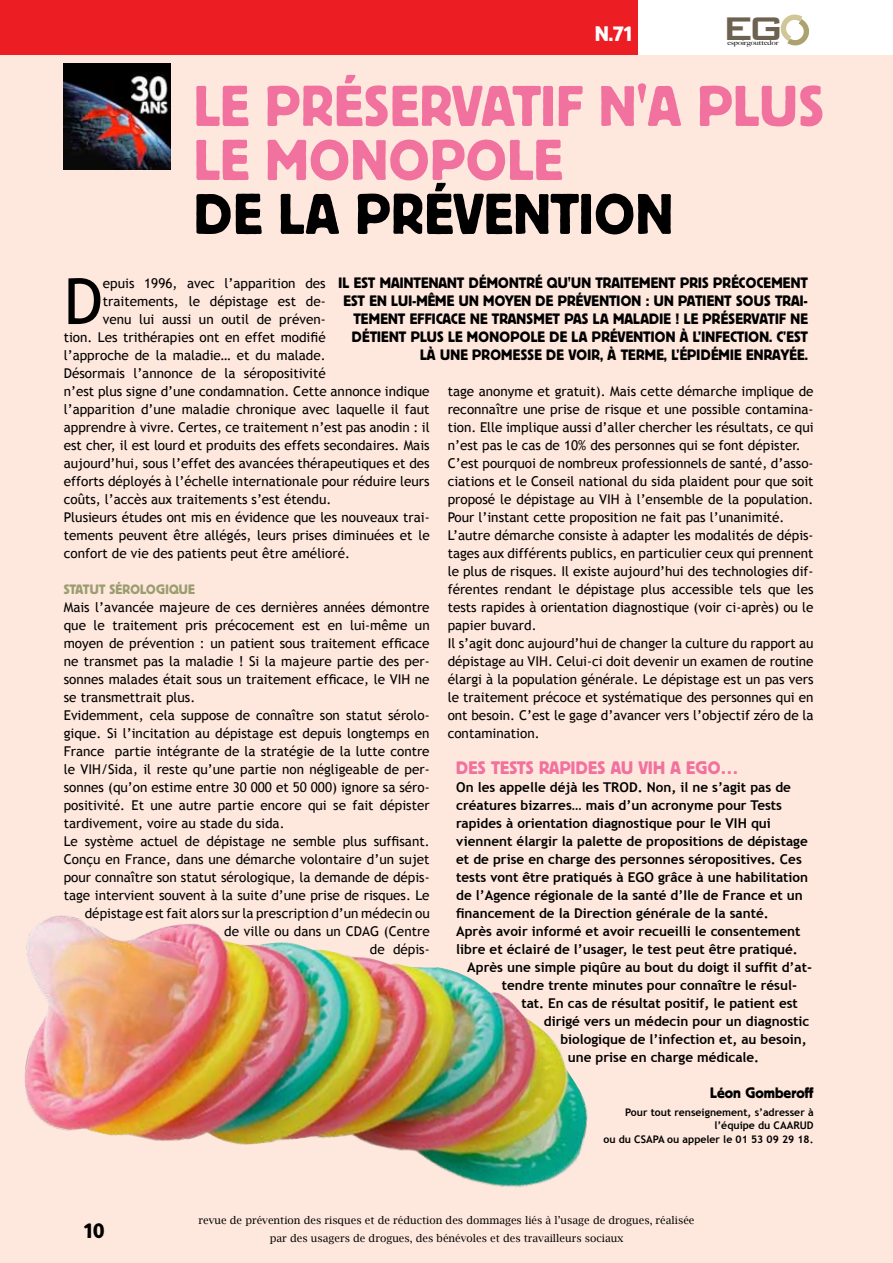
<style>
.page{position:relative;width:893px;height:1263px;background:#fff}
.page>*{position:absolute;margin:0;border:0;box-sizing:border-box;transform-origin:0 0}
.t1{font:63.75px "Trebuchet MS";color:#000}
.t2{font:57px/54px "Block BE";letter-spacing:.02em;color:#f1729e}
.t3{font:57px "Block BE";letter-spacing:.02em;color:#000}
.t4{font:500 43.8px "Bank Gothic";color:#6d6250}
.t5{font:21px "Block BE";color:#fff}
.t6{font:21px "Block BE";color:#000}
.t7{font:18px "Block BE";letter-spacing:.02em;color:#f1729e}
.t8{font:15px/18px "Block BE";letter-spacing:.02em;color:#000;text-align:right}
.t9{font:15px "Block BE";color:#000}
.t10{font:13.5px/18px "Trebuchet MS";color:#000}
.t11{font:700 13.5px "Trebuchet MS";color:#000}
.t12{font:13.5px "Block BE";letter-spacing:.02em;color:#9a9d70}
.t13{font:10.5px/18px "Lucida Bright";color:#000;text-align:center}
.t14{font:700 10.5px/13.5px "Trebuchet MS";color:#000;text-align:right}
.t15{font:500 6.6px "Big Caslon";color:#000;scale:1.18 1}
</style>
<div class="page">
<div style="left:0;top:44px;width:893px;height:1219px;background:#fee7dc"></div>
<div style="left:0;top:0;width:893px;height:54px;background:#ed1d24"></div>
<div style="left:639px;top:0;width:254px;height:54px;background:#fff"></div>
<svg style="left:780px;top:14px;width:30px;height:32px"></svg>
<img style="left:24px;top:915px;width:564px;height:272px">
<img style="left:64px;top:64px;width:106px;height:106px">
<h3 class="t5" style="left:595px;top:21px;width:40px">N.71</h3>
<h3 class="t4" style="left:722px;top:-6px;width:65px">EG</h3>
<p class="t15" style="left:727px;top:39px;width:45px">espoirgouttedor</p>
<h2 class="t2" style="left:194px;top:77px;width:631px">LE PRÉSERVATIF N'A PLUS<br>LE MONOPOLE</h2>
<h2 class="t3" style="left:194px;top:182px;width:480px">DE LA PRÉVENTION</h2>
<p class="t8" style="left:338px;top:273px;width:471px">IL EST MAINTENANT DÉMONTRÉ QU'UN TRAITEMENT PRIS PRÉCOCEMENT EST EN LUI-MÊME UN MOYEN DE PRÉVENTION : UN PATIENT SOUS TRAI-TEMENT EFFICACE NE TRANSMET PAS LA MALADIE ! LE PRÉSERVATIF NE DÉTIENT PLUS LE MONOPOLE DE LA PRÉVENTION À L’INFECTION. C’EST LÀ UNE PROMESSE DE VOIR, À TERME, L’ÉPIDÉMIE ENRAYÉE.</p>
<h1 class="t1" style="left:64px;top:264px;width:41px">D</h1>
<p class="t10" style="left:103px;top:274px;width:224px">epuis 1996, avec l’apparition des</p>
<p class="t10" style="left:103px;top:292px;width:224px">traitements, le dépistage est de-</p>
<p class="t10" style="left:103px;top:310px;width:224px">venu lui aussi un outil de préven-</p>
<p class="t10" style="left:64px;top:328px;width:263px">tion. Les trithérapies ont en effet modifié</p>
<p class="t10" style="left:64px;top:346px;width:263px">l’approche de la maladie… et du malade.</p>
<p class="t10" style="left:64px;top:364px;width:263px">Désormais l’annonce de la séropositivité</p>
<p class="t10" style="left:64px;top:382px;width:367px">n’est plus signe d’une condamnation. Cette annonce indique</p>
<p class="t10" style="left:64px;top:400px;width:367px">l’apparition d’une maladie chronique avec laquelle il faut</p>
<p class="t10" style="left:64px;top:418px;width:367px">apprendre à vivre. Certes, ce traitement n’est pas anodin : il</p>
<p class="t10" style="left:64px;top:436px;width:367px">est cher, il est lourd et produits des effets secondaires. Mais</p>
<p class="t10" style="left:64px;top:454px;width:367px">aujourd’hui, sous l’effet des avancées thérapeutiques et des</p>
<p class="t10" style="left:64px;top:472px;width:367px">efforts déployés à l’échelle internationale pour réduire leurs</p>
<p class="t10" style="left:64px;top:490px;width:269px">coûts, l’accès aux traitements s’est étendu.</p>
<p class="t10" style="left:64px;top:508px;width:367px">Plusieurs études ont mis en évidence que les nouveaux trai-</p>
<p class="t10" style="left:64px;top:526px;width:367px">tements peuvent être allégés, leurs prises diminuées et le</p>
<p class="t10" style="left:64px;top:544px;width:288px">confort de vie des patients peut être amélioré.</p>
<p class="t12" style="left:64px;top:582px;width:133px">STATUT SÉROLOGIQUE</p>
<p class="t10" style="left:64px;top:598px;width:367px">Mais l’avancée majeure de ces dernières années démontre</p>
<p class="t10" style="left:64px;top:616px;width:367px">que le traitement pris précocement est en lui-même un</p>
<p class="t10" style="left:64px;top:634px;width:367px">moyen de prévention : un patient sous traitement efficace</p>
<p class="t10" style="left:64px;top:652px;width:367px">ne transmet pas la maladie ! Si la majeure partie des per-</p>
<p class="t10" style="left:64px;top:670px;width:367px">sonnes malades était sous un traitement efficace, le VIH ne</p>
<p class="t10" style="left:64px;top:688px;width:133px">se transmettrait plus.</p>
<p class="t10" style="left:64px;top:706px;width:367px">Evidemment, cela suppose de connaître son statut sérolo-</p>
<p class="t10" style="left:64px;top:724px;width:367px">gique. Si l’incitation au dépistage est depuis longtemps en</p>
<p class="t10" style="left:64px;top:742px;width:367px">France partie intégrante de la stratégie de la lutte contre</p>
<p class="t10" style="left:64px;top:760px;width:367px">le VIH/Sida, il reste qu’une partie non négligeable de per-</p>
<p class="t10" style="left:64px;top:778px;width:367px">sonnes (qu’on estime entre 30 000 et 50 000) ignore sa séro-</p>
<p class="t10" style="left:64px;top:796px;width:367px">positivité. Et une autre partie encore qui se fait dépister</p>
<p class="t10" style="left:64px;top:814px;width:222px">tardivement, voire au stade du sida.</p>
<p class="t10" style="left:64px;top:832px;width:367px">Le système actuel de dépistage ne semble plus suffisant.</p>
<p class="t10" style="left:64px;top:850px;width:367px">Conçu en France, dans une démarche volontaire d’un sujet</p>
<p class="t10" style="left:64px;top:868px;width:367px">pour connaître son statut sérologique, la demande de dépis-</p>
<p class="t10" style="left:64px;top:886px;width:367px">tage intervient souvent à la suite d’une prise de risques. Le</p>
<p class="t10" style="left:85px;top:904px;width:346px">dépistage est fait alors sur la prescription d’un médecin ou</p>
<p class="t10" style="left:224px;top:922px;width:207px">de ville ou dans un CDAG (Centre</p>
<p class="t10" style="left:370px;top:940px;width:61px">de dépis-</p>
<p class="t10" style="left:448px;top:382px;width:367px">tage anonyme et gratuit). Mais cette démarche implique de reconnaître une prise de risque et une possible contamina&shy;tion. Elle implique aussi d’aller chercher les résultats, ce qui n’est pas le cas de 10% des personnes qui se font dépister.<br>C’est pourquoi de nombreux professionnels de santé, d’asso&shy;ciations et le Conseil national du sida plaident pour que soit proposé le dépistage au VIH à l’ensemble de la population.<br>Pour l’instant cette proposition ne fait pas l’unanimité.<br>L’autre démarche consiste à adapter les modalités de dépis&shy;tages aux différents publics, en particulier ceux qui prennent le plus de risques. Il existe aujourd’hui des technologies dif&shy;férentes rendant le dépistage plus accessible tels que les tests rapides à orientation diagnostique (voir ci-après) ou le papier buvard.<br>Il s’agit donc aujourd’hui de changer la culture du rapport au dépistage au VIH. Celui-ci doit devenir un examen de routine élargi à la population générale. Le dépistage est un pas vers le traitement précoce et systématique des personnes qui en ont besoin. C’est le gage d’avancer vers l’objectif zéro de la contamination.</p>
<h3 class="t7" style="left:456px;top:758px;width:284px">DES TESTS RAPIDES AU VIH A EGO…</h3>
<p class="t11" style="left:456px;top:779px;width:336px">On les appelle déjà les TROD. Non, il ne s’agit pas de</p>
<p class="t11" style="left:456px;top:797px;width:327px">créatures bizarres… mais d’un acronyme pour Tests</p>
<p class="t11" style="left:456px;top:815px;width:316px">rapides à orientation diagnostique pour le VIH qui</p>
<p class="t11" style="left:456px;top:833px;width:353px">viennent élargir la palette de propositions de dépistage</p>
<p class="t11" style="left:456px;top:851px;width:347px">et de prise en charge des personnes séropositives. Ces</p>
<p class="t11" style="left:456px;top:869px;width:353px">tests vont être pratiqués à EGO grâce à une habilitation</p>
<p class="t11" style="left:456px;top:887px;width:348px">de l’Agence régionale de la santé d’Ile de France et un</p>
<p class="t11" style="left:456px;top:905px;width:314px">financement de la Direction générale de la santé.</p>
<p class="t11" style="left:456px;top:923px;width:346px">Après avoir informé et avoir recueilli le consentement</p>
<p class="t11" style="left:456px;top:941px;width:343px">libre et éclairé de l’usager, le test peut être pratiqué.</p>
<p class="t11" style="left:467px;top:959px;width:346px">Après une simple piqûre au bout du doigt il suffit d’at-</p>
<p class="t11" style="left:502px;top:977px;width:297px">tendre trente minutes pour connaître le résul-</p>
<p class="t11" style="left:521px;top:995px;width:278px">tat. En cas de résultat positif, le patient est</p>
<p class="t11" style="left:544px;top:1013px;width:267px">dirigé vers un médecin pour un diagnostic</p>
<p class="t11" style="left:560px;top:1031px;width:248px">biologique de l’infection et, au besoin,</p>
<p class="t11" style="left:568px;top:1049px;width:193px">une prise en charge médicale.</p>
<p class="t9" style="left:710px;top:1084px;width:105px">Léon Gomberoff</p>
<p class="t14" style="left:603px;top:1105px;width:212px">Pour tout renseignement, s’adresser à l’équipe du CAARUD<br>ou du CSAPA ou appeler le 01 53 09 29 18.</p>
<h3 class="t6" style="left:83px;top:1219px;width:23px">10</h3>
<p class="t13" style="left:199px;top:1211px;width:497px">revue de prévention des risques et de réduction des dommages liés à l’usage de drogues, réalisée par des usagers de drogues, des bénévoles et des travailleurs sociaux</p>
</div>
